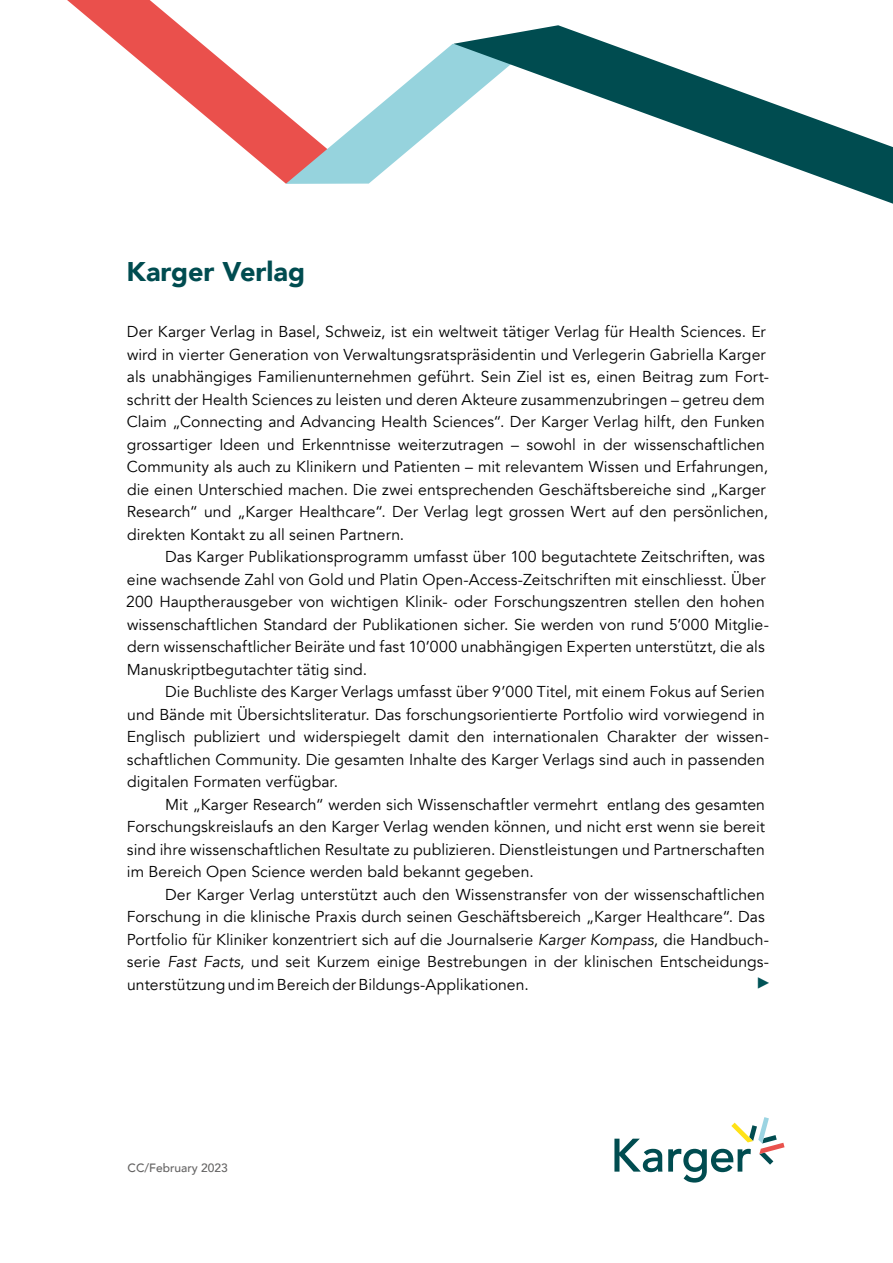
<style>
.page{position:relative;width:893px;height:1263px;background:#fff}
.page>*{position:absolute;margin:0;border:0;box-sizing:border-box;transform-origin:0 0}
.t1{font:31.5px "Segoe UI Black";color:#005357;scale:.5 1}
.t2{font:900 27px "Avenir";color:#004c50}
.t3{font:15.75px/22.5px "Avenir";letter-spacing:.005em;color:#000}
.t4{font:500 12px "Avenir";color:#646363}
.s1{font-style:italic}
</style>
<div class="page">
<svg style="left:614px;top:1117px;width:170px;height:65px"></svg>
<svg style="left:67px;top:0;width:219px;height:184px"></svg>
<svg style="left:286px;top:44px;width:168px;height:140px"></svg>
<svg style="left:454px;top:25px;width:439px;height:179px"></svg>
<h2 class="t2" style="left:127px;top:249px;width:180px">Karger Verlag</h2>
<p class="t3" style="left:127px;top:321px;width:644px">Der Karger Verlag in Basel, Schweiz, ist ein weltweit tätiger Verlag für Health Sciences. Er wird in vierter Generation von Verwaltungsratspräsidentin und Verlegerin Gabriella Karger als unabhängiges Familienunternehmen geführt. Sein Ziel ist es, einen Beitrag zum Fort&shy;schritt der Health Sciences zu leisten und deren Akteure zusammenzubringen – getreu dem Claim „Connecting and Advancing Health Sciences“. Der Karger Verlag hilft, den Funken grossartiger Ideen und Erkenntnisse weiterzutragen – sowohl in der wissenschaftlichen Community als auch zu Klinikern und Patienten – mit relevantem Wissen und Erfahrungen, die einen Unterschied machen. Die zwei entsprechenden Geschäftsbereiche sind „Karger Research“ und „Karger Healthcare“. Der Verlag legt grossen Wert auf den persönlichen, direkten Kontakt zu all seinen Partnern.</p>
<p class="t3" style="left:126px;top:546px;width:644px;text-indent:39px">Das Karger Publikationsprogramm umfasst über 100 begutachtete Zeitschriften, was eine wachsende Zahl von Gold und Platin Open-Access-Zeitschriften mit einschliesst. Über 200 Hauptherausgeber von wichtigen Klinik- oder Forschungszentren stellen den hohen wissenschaftlichen Standard der Publikationen sicher. Sie werden von rund 5’000 Mitglie&shy;dern wissenschaftlicher Beiräte und fast 10’000 unabhängigen Experten unterstützt, die als Manuskriptbegutachter tätig sind.</p>
<p class="t3" style="left:127px;top:681px;width:644px;text-indent:38px">Die Buchliste des Karger Verlags umfasst über 9’000 Titel, mit einem Fokus auf Serien und Bände mit Übersichtsliteratur. Das forschungsorientierte Portfolio wird vorwiegend in Englisch publiziert und widerspiegelt damit den internationalen Charakter der wissen&shy;schaftlichen Community. Die gesamten Inhalte des Karger Verlags sind auch in passenden digitalen Formaten verfügbar.</p>
<p class="t3" style="left:127px;top:793px;width:640px;text-align:justify;text-indent:38px">Mit „Karger Research“ werden sich Wissenschaftler vermehrt entlang des gesamten Forschungskreislaufs an den Karger Verlag wenden können, und nicht erst wenn sie bereit sind ihre wissenschaftlichen Resultate zu publizieren. Dienstleistungen und Partnerschaften im Bereich Open Science werden bald bekannt gegeben.</p>
<p class="t3" style="left:127px;top:883px;width:644px;text-indent:38px">Der Karger Verlag unterstützt auch den Wissenstransfer von der wissenschaftlichen Forschung in die klinische Praxis durch seinen Geschäftsbereich „Karger Healthcare“. Das Portfolio für Kliniker konzentriert sich auf die Journalserie <span class="s1">Karger Kompass</span>, die Handbuch&shy;serie <span class="s1">Fast Facts</span>, und seit Kurzem einige Bestrebungen in der klinischen Entscheidungs&shy;unterstützung und im Bereich der Bildungs-Applikationen.</p>
<h1 class="t1" style="left:757px;top:960px;width:29px">►</h1>
<p class="t4" style="left:128px;top:1157px;width:102px">CC/February 2023</p>
</div>
